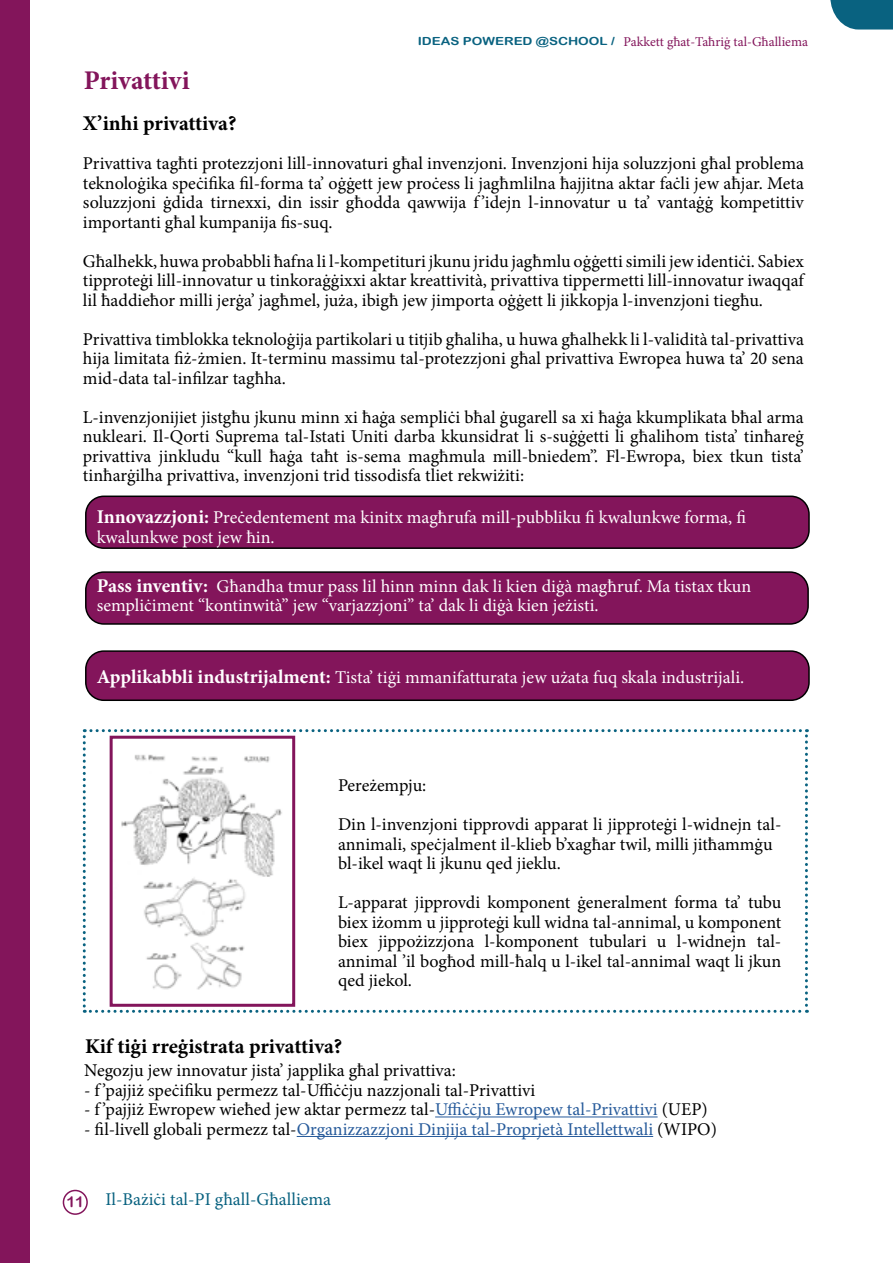
<style>
.page{position:relative;width:893px;height:1263px;background:#fff}
.page>*{position:absolute;margin:0;border:0;box-sizing:border-box;transform-origin:0 0}
.t1{font:700 27px "Minion Pro";color:#83155b}
.t2{font:700 21px "Minion Pro";color:#000}
.t3{font:18px/19.5px "Minion Pro";color:#000;text-align:justify}
.t4{font:18px/19.5px "Minion Pro";color:#fff}
.t5{font:18px "Minion Pro";color:#275b9b}
.t6{font:18px "Minion Pro";color:#096280}
.t7{font:13.5px "Minion Pro";color:#83155b}
.s1{font-family:"Arial Rounded MT Bold";font-size:11.1px;color:#096280}
.s2{font-weight:700;font-size:19.5px}
.s3{color:#275b9b}
.s4{color:#000}
</style>
<div class="page">
<div style="left:63px;top:1190px;width:25px;height:25px;border:2px solid #83155b;border-radius:50%"></div>
<svg style="left:830px;top:0;width:63px;height:30px;background:#287590"></svg>
<svg style="left:83px;top:729px;width:725px;height:284px"></svg>
<hr style="left:435px;top:1116px;width:223px;height:1px;background:#275b9b">
<hr style="left:297px;top:1136px;width:356px;height:1px;background:#275b9b">
<div style="left:86px;top:496px;width:723px;height:52px;background:#83155b;border-radius:18px"></div>
<div style="left:85px;top:495px;width:725px;height:54px;border:2px solid #000;border-radius:18px"></div>
<div style="left:86px;top:572px;width:722px;height:52px;background:#83155b;border-radius:18px"></div>
<div style="left:85px;top:571px;width:724px;height:54px;border:2px solid #000;border-radius:18px"></div>
<div style="left:86px;top:651px;width:723px;height:49px;background:#83155b;border-radius:18px"></div>
<div style="left:85px;top:650px;width:725px;height:51px;border:2px solid #000;border-radius:18px"></div>
<div style="left:0;top:0;width:30px;height:1263px;background:#83155b"></div>
<img style="left:114px;top:740px;width:177px;height:263px">
<div style="left:110px;top:736px;width:185px;height:271px;border:3px solid #83155b"></div>
<p class="t7" style="left:418px;top:33px;width:392px"><span class="s1">IDEAS POWERED @SCHOOL /</span> Pakkett għat-Taħriġ tal-Għalliema</p>
<h1 class="t1" style="left:84px;top:62px;width:108px">Privattivi</h1>
<p class="t2" style="left:83px;top:109px;width:155px">X’inhi privattiva?</p>
<p class="t3" style="left:83px;top:154px;width:722px">Privattiva tagħti protezzjoni lill-innovaturi għal invenzjoni. Invenzjoni hija soluzzjoni għal problema teknoloġika speċifika fil-forma ta’ oġġett jew proċess li jagħmlilna ħajjitna aktar faċli jew aħjar. Meta soluzzjoni ġdida tirnexxi, din issir għodda qawwija f ’idejn l-innovatur u ta’ vantaġġ kompetittiv importanti għal kumpanija fis-suq.</p>
<p class="t3" style="left:83px;top:251px;width:722px">Għalhekk, huwa probabbli ħafna li l-kompetituri jkunu jridu jagħmlu oġġetti simili jew identiċi. Sabiex tipproteġi lill-innovatur u tinkoraġġixxi aktar kreattività, privattiva tippermetti lill-innovatur iwaqqaf lil ħaddieħor milli jerġa’ jagħmel, juża, ibigħ jew jimporta oġġett li jikkopja l-invenzjoni tiegħu.</p>
<p class="t3" style="left:83px;top:329px;width:722px">Privattiva timblokka teknoloġija partikolari u titjib għaliha, u huwa għalhekk li l-validità tal-privattiva hija limitata fiż-żmien. It-terminu massimu tal-protezzjoni għal privattiva Ewropea huwa ta’ 20 sena mid-data tal-infilzar tagħha.</p>
<p class="t3" style="left:83px;top:407px;width:722px">L-invenzjonijiet jistgħu jkunu minn xi ħaġa sempliċi bħal ġugarell sa xi ħaġa kkumplikata bħal arma nukleari. Il-Qorti Suprema tal-Istati Uniti darba kkunsidrat li s-suġġetti li għalihom tista’ tinħareġ privattiva jinkludu “kull ħaġa taħt is-sema magħmula mill-bniedem”. Fl-Ewropa, biex tkun tista’ tinħarġilha privattiva, invenzjoni trid tissodisfa tliet rekwiżiti:</p>
<p class="t4" style="left:97px;top:508px;width:651px"><span class="s2">Innovazzjoni:</span> Preċedentement ma kinitx magħrufa mill-pubbliku fi kwalunkwe forma, fi kwalunkwe post jew ħin.</p>
<p class="t4" style="left:97px;top:576px;width:656px"><span class="s2">Pass inventiv:</span> Għandha tmur pass lil hinn minn dak li kien diġà magħruf. Ma tistax tkun sempliċiment “kontinwità” jew “varjazzjoni” ta’ dak li diġà kien jeżisti.</p>
<p class="t4" style="left:97px;top:667px;width:649px"><span class="s2">Applikabbli industrijalment:</span> Tista’ tiġi mmanifatturata jew użata fuq skala industrijali.</p>
<p class="t3" style="left:338px;top:766px;width:445px;line-height:39px">Pereżempju:<br>Din l-invenzjoni tipprovdi apparat li jipproteġi l-widnejn tal-</p>
<p class="t3" style="left:338px;top:834px;width:436px">annimali, speċjalment il-klieb b’xagħar twil, milli jitħammġu bl-ikel waqt li jkunu qed jieklu.</p>
<p class="t3" style="left:338px;top:893px;width:445px">L-apparat jipprovdi komponent ġeneralment forma ta’ tubu biex iżomm u jipproteġi kull widna tal-annimal, u komponent biex jippożizzjona l-komponent tubulari u l-widnejn tal&shy;annimal ’il bogħod mill-ħalq u l-ikel tal-annimal waqt li jkun qed jiekol.</p>
<p class="t2" style="left:85px;top:1032px;width:259px">Kif tiġi rreġistrata privattiva?</p>
<p class="t3" style="left:84px;top:1061px;width:373px">Negozju jew innovatur jista’ japplika għal privattiva:</p>
<p class="t3" style="left:84px;top:1080px;width:453px">- f ’pajjiż speċifiku permezz tal-Uffiċċju nazzjonali tal-Privattivi</p>
<p class="t3" style="left:84px;top:1100px;width:625px">- f ’pajjiż Ewropew wieħed jew aktar permezz tal-<span class="s3">Uffiċċju Ewropew tal-Privattivi</span> (UEP)</p>
<p class="t5" style="left:84px;top:1117px;width:634px"><span class="s4">- fil-livell globali permezz tal-</span>Organizzazzjoni Dinjija tal-Proprjetà Intellettwali <span class="s4">(WIPO)</span></p>
<p class="t6" style="left:66px;top:1187px;width:266px"><sub>11</sub> Il-Bażiċi tal-PI għall-Għalliema</p>
</div>
